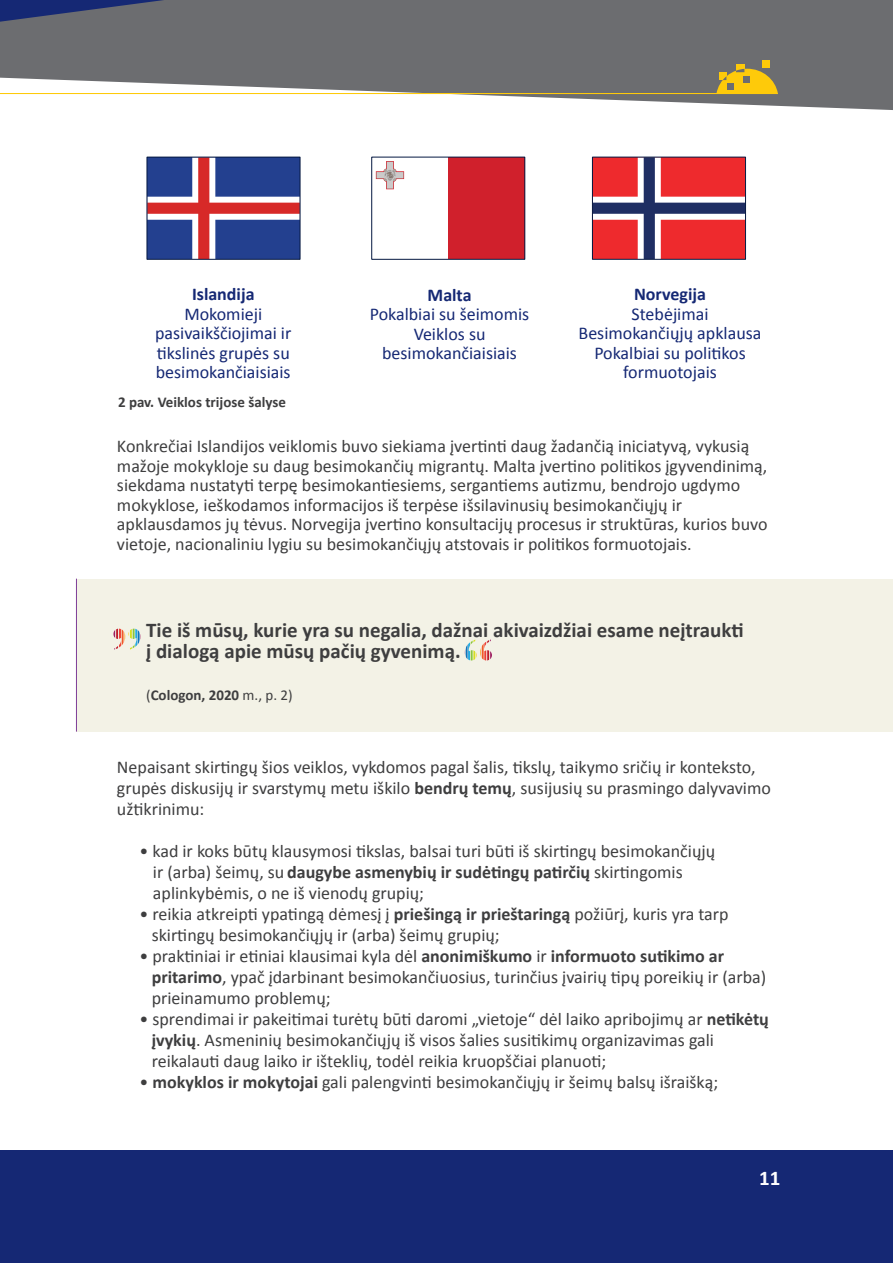
<style>
.page{position:relative;width:893px;height:1263px;background:#fff}
.page>*{position:absolute;margin:0;border:0;box-sizing:border-box;transform-origin:0 0}
.t1{font:700 21px/21px "Calibri";color:#3e3e3f}
.t2{font:700 21px "Calibri";color:#fff}
.t3{font:18px/21px "Calibri";color:#3e3e3f}
.t4{font:18px/19.5px "Calibri";color:#152874;text-align:center}
.t5{font:700 18px "Calibri";color:#152874}
.t6{font:700 15px "Calibri";color:#3e3e3f}
.s1{font-weight:400}
.s2{font-weight:700}
</style>
<div class="page">
<div style="left:76px;top:579px;width:817px;height:153px;background:#f3f2e6"></div>
<hr style="left:76px;top:579px;width:1px;height:153px;background:#7e3e98">
<svg style="left:0;top:0;width:893px;height:110px;background:#828385"></svg>
<svg style="left:0;top:0;width:164px;height:22px;background:#404a71"></svg>
<hr style="left:0;top:93px;width:778px;height:1px;background:#feca0a">
<div style="left:762px;top:61px;width:8px;height:7px;background:#feca0a"></div>
<div style="left:736px;top:64px;width:8px;height:8px;background:#feca0a"></div>
<svg style="left:716px;top:69px;width:62px;height:24px"></svg>
<svg style="left:149px;top:159px;width:149px;height:99px;background:#695c8f"></svg>
<div style="left:147px;top:157px;width:153px;height:103px;border:1px solid #041841"></div>
<div style="left:448px;top:157px;width:77px;height:102px;background:#d0202c"></div>
<svg style="left:376px;top:161px;width:28px;height:28px"></svg>
<div style="left:371px;top:157px;width:154px;height:103px;border:1px solid #041841"></div>
<svg style="left:594px;top:159px;width:150px;height:99px;background:#cb4f5a"></svg>
<div style="left:592px;top:157px;width:154px;height:103px;border:1px solid #041841"></div>
<svg style="left:113px;top:629px;width:28px;height:21px"></svg>
<svg style="left:465px;top:639px;width:27px;height:21px"></svg>
<div style="left:0;top:1150px;width:893px;height:113px;background:#152874"></div>
<p class="t5" style="left:192px;top:283px;width:64px">Islandija</p>
<p class="t4" style="left:155px;top:303px;width:138px">Mokomieji pasivaikščiojimai ir tikslinės grupės su besimokančiaisiais</p>
<p class="t5" style="left:428px;top:284px;width:45px">Malta</p>
<p class="t4" style="left:370px;top:304px;width:161px">Pokalbiai su šeimomis<br>Veiklos su besimokančiaisiais</p>
<p class="t5" style="left:634px;top:283px;width:73px">Norvegija</p>
<p class="t4" style="left:579px;top:303px;width:184px">Stebėjimai<br>Besimokančiųjų apklausa<br>Pokalbiai su politikos formuotojais</p>
<p class="t6" style="left:118px;top:393px;width:169px">2 pav. Veiklos trijose šalyse</p>
<p class="t3" style="left:117px;top:435px;width:652px;line-height:19.5px">Konkrečiai Islandijos veiklomis buvo siekiama įvertinti daug žadančią iniciatyvą, vykusią mažoje mokykloje su daug besimokančių migrantų. Malta įvertino politikos įgyvendinimą, siekdama nustatyti terpę besimokantiesiems, sergantiems autizmu, bendrojo ugdymo mokyklose, ieškodamos informacijos iš terpėse išsilavinusių besimokančiųjų ir apklausdamos jų tėvus. Norvegija įvertino konsultacijų procesus ir struktūras, kurios buvo vietoje, nacionaliniu lygiu su besimokančiųjų atstovais ir politikos formuotojais.</p>
<p class="t1" style="left:146px;top:619px;width:599px">Tie iš mūsų, kurie yra su negalia, dažnai akivaizdžiai esame neįtraukti į dialogą apie mūsų pačių gyvenimą.</p>
<p class="t6" style="left:146px;top:686px;width:148px"><span class="s1">(</span>Cologon, 2020 <span class="s1">m., p. 2)</span></p>
<p class="t3" style="left:117px;top:755px;width:655px">Nepaisant skirtingų šios veiklos, vykdomos pagal šalis, tikslų, taikymo sričių ir konteksto, grupės diskusijų ir svarstymų metu iškilo <span class="s2">bendrų temų</span>, susijusių su prasmingo dalyvavimo užtikrinimu:</p>
<p class="t3" style="left:153px;top:839px;width:564px;text-indent:-14px">• kad ir koks būtų klausymosi tikslas, balsai turi būti iš skirtingų besimokančiųjų ir (arba) šeimų, su <span class="s2">daugybe asmenybių ir sudėtingų patirčių</span> skirtingomis aplinkybėmis, o ne iš vienodų grupių;</p>
<p class="t3" style="left:152px;top:902px;width:578px;text-indent:-12px">• reikia atkreipti ypatingą dėmesį į <span class="s2">priešingą ir prieštaringą</span> požiūrį, kuris yra tarp skirtingų besimokančiųjų ir (arba) šeimų grupių;</p>
<p class="t3" style="left:152px;top:944px;width:616px;text-indent:-12px">• praktiniai ir etiniai klausimai kyla dėl <span class="s2">anonimiškumo</span> ir <span class="s2">informuoto sutikimo ar pritarimo</span>, ypač įdarbinant besimokančiuosius, turinčius įvairių tipų poreikių ir (arba) prieinamumo problemų;</p>
<p class="t3" style="left:152px;top:1007px;width:619px;text-indent:-12px">• sprendimai ir pakeitimai turėtų būti daromi „vietoje“ dėl laiko apribojimų ar <span class="s2">netikėtų įvykių</span>. Asmeninių besimokančiųjų iš visos šalies susitikimų organizavimas gali reikalauti daug laiko ir išteklių, todėl reikia kruopščiai planuoti;</p>
<p class="t3" style="left:139px;top:1070px;width:580px">• <span class="s2">mokyklos ir mokytojai</span> gali palengvinti besimokančiųjų ir šeimų balsų išraišką;</p>
<p class="t2" style="left:759px;top:1165px;width:23px">11</p>
</div>
